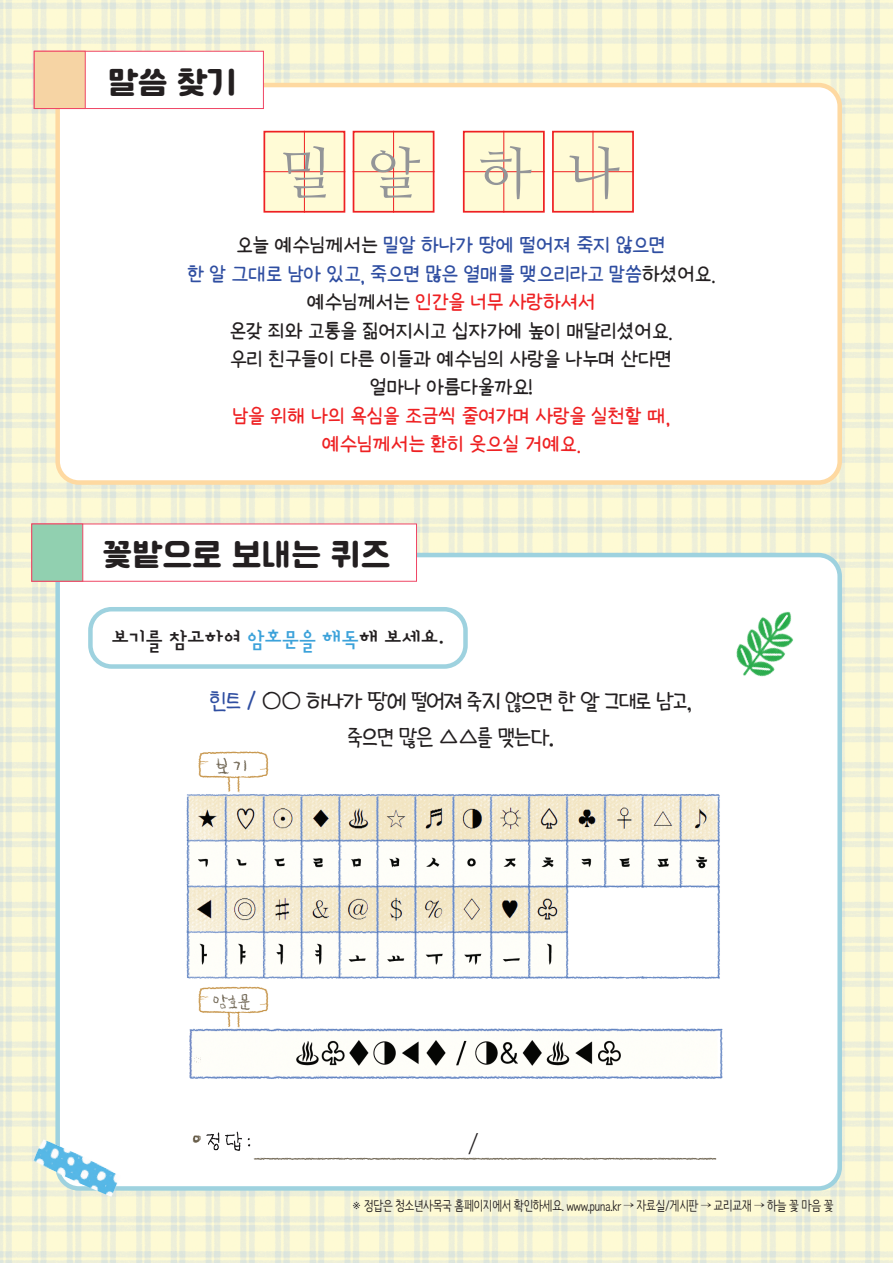
<style>
.page{position:relative;width:893px;height:1263px;background:#fff}
.page>*{position:absolute;margin:0;border:0;box-sizing:border-box;transform-origin:0 0}
.t1{font:56.25px "Nanum Myeongjo";color:#939598}
.t2{font:31.5px "Cafe 24 Ssurround";color:#231f20}
.t3{font:25.5px "Nanum Myeongjo";color:#231f20}
.t4{font:24px/28.5px "omyu pretty";color:#231f20;text-align:center;scale:.95 1}
.t5{font:24px/28.5px "omyu pretty";color:#ee2123;text-align:center;scale:.95 1}
.t6{font:24px/36px "Kyobo Handwriting 2019";letter-spacing:-.05em;color:#231f20;text-align:center}
.t7{font:700 21px "designhouse";color:#231f20}
.t8{font:13.5px "Nanum Barunpen";letter-spacing:-.03em;color:#231f20;scale:.94 1}
.s1{color:#2f4ea1}
.s2{color:#ee2123}
.s3{color:#3ca2da}
</style>
<div class="page">
<img style="left:0;top:0;width:893px;height:1263px">
<div style="left:58px;top:85px;width:782px;height:397px;background:#fff;border-radius:21px"></div>
<div style="left:55px;top:83px;width:787px;height:402px;border:4px solid #fed9a1;border-radius:21px"></div>
<div style="left:58px;top:555px;width:782px;height:633px;background:#fff;border-radius:21px"></div>
<div style="left:55px;top:553px;width:787px;height:638px;border:4px solid #9ed2df;border-radius:21px"></div>
<div style="left:32px;top:524px;width:385px;height:57px;background:#fff"></div>
<div style="left:32px;top:524px;width:51px;height:57px;background:#91d0b0"></div>
<img style="left:736px;top:611px;width:57px;height:66px">
<img style="left:29px;top:1137px;width:99px;height:62px">
<div style="left:34px;top:51px;width:230px;height:58px;background:#fff;border:1px solid #ef4665"></div>
<div style="left:34px;top:51px;width:51px;height:58px;background:#f6d4a4;border:1px solid #ef4665"></div>
<div style="left:88px;top:607px;width:380px;height:62px;border:4px solid #9ed2df;border-radius:21px"></div>
<div style="left:263px;top:131px;width:82px;height:82px;background:#fffbd6;border:2px solid #ee2123"></div>
<hr style="left:263px;top:171px;width:82px;height:1px;background:#ee2123">
<hr style="left:304px;top:131px;width:1px;height:82px;background:#ee2123">
<div style="left:463px;top:131px;width:82px;height:82px;background:#fffbd6;border:2px solid #ee2123"></div>
<hr style="left:463px;top:171px;width:82px;height:1px;background:#ee2123">
<hr style="left:503px;top:131px;width:1px;height:82px;background:#ee2123">
<div style="left:353px;top:131px;width:81px;height:82px;background:#fffbd6;border:2px solid #ee2123"></div>
<hr style="left:353px;top:171px;width:81px;height:1px;background:#ee2123">
<hr style="left:393px;top:131px;width:1px;height:82px;background:#ee2123">
<div style="left:552px;top:131px;width:82px;height:82px;background:#fffbd6;border:2px solid #ee2123"></div>
<hr style="left:552px;top:171px;width:82px;height:1px;background:#ee2123">
<hr style="left:593px;top:131px;width:1px;height:82px;background:#ee2123">
<img style="left:186px;top:751px;width:537px;height:409px">
<h2 class="t2" style="left:108px;top:67px;width:131px">말씀 찾기</h2>
<h1 class="t1" style="left:279px;top:139px;width:343px">밀알 하나</h1>
<p class="t4" style="left:187px;top:231px;width:557px">오늘 예수님께서는 <span class="s1">밀알 하나가 땅에 떨어져 죽지 않으면<br>한 알 그대로 남아 있고, 죽으면 많은 열매를 맺으리라고 말씀</span>하셨어요. 예수님께서는 <span class="s2">인간을 너무 사랑하셔서<br></span>온갖 죄와 고통을 짊어지시고 십자가에 높이 매달리셨어요.<br>우리 친구들이 다른 이들과 예수님의 사랑을 나누며 산다면<br>얼마나 아름다울까요!</p>
<p class="t5" style="left:233px;top:402px;width:462px">남을 위해 나의 욕심을 조금씩 줄여가며 사랑을 실천할 때, 예수님께서는 환히 웃으실 거예요.</p>
<h2 class="t2" style="left:78px;top:540px;width:314px"><sub>수정본</sub>꽃밭으로 보내는 퀴즈</h2>
<p class="t7" style="left:112px;top:628px;width:334px">보기를 참고하여 <span class="s3">암호문을 해독</span>해 보세요.</p>
<p class="t6" style="left:210px;top:684px;width:485px"><span class="s1">힌트 /</span> ○○ 하나가 땅에 떨어져 죽지 않으면 한 알 그대로 남고, 죽으면 많은 △△를 맺는다.</p>
<p class="t3" style="left:468px;top:1128px;width:13px">/</p>
<p class="t8" style="left:352px;top:1197px;width:514px">※ 정답은 청소년사목국 홈페이지에서 확인하세요. www.puna.kr → 자료실/게시판 → 교리교재 → 하늘 꽃 마음 꽃</p>
</div>
